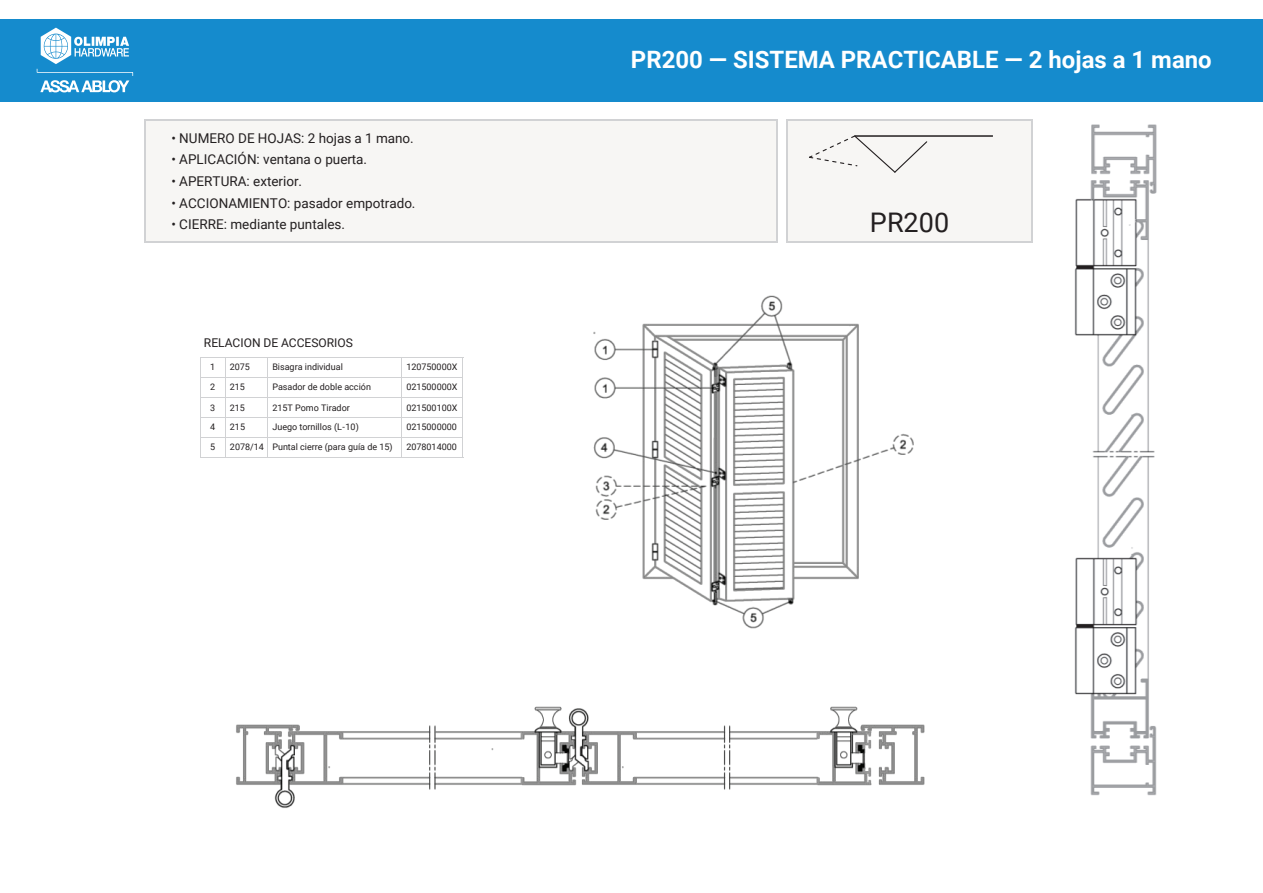
<style>
.page{position:relative;width:1263px;height:893px;background:#fff}
.page>*{position:absolute;margin:0;border:0;box-sizing:border-box;transform-origin:0 0}
.t1{font:27px "Roboto";color:#231f20}
.t2{font:700 24px "Roboto";color:#fff}
.t3{font:13.5px "Roboto";color:#231f20}
.t4{font:12px "Roboto";color:#231f20}
.t5{font:9px "Roboto";letter-spacing:-.005em;color:#231f20}
</style>
<div class="page">
<div style="left:0;top:19px;width:1263px;height:83px;background:#158bcd"></div>
<svg style="left:37px;top:28px;width:96px;height:64px"></svg>
<div style="left:144px;top:119px;width:634px;height:123px;background:#f7f6f4"></div>
<hr style="left:144px;top:119px;width:2px;height:122px;background:#d1d2d4">
<hr style="left:776px;top:119px;width:2px;height:122px;background:#d1d2d4">
<hr style="left:144px;top:119px;width:634px;height:2px;background:#d1d2d4">
<hr style="left:144px;top:241px;width:634px;height:1px;background:#d1d2d4">
<div style="left:787px;top:119px;width:246px;height:123px;background:#f7f6f4"></div>
<hr style="left:787px;top:119px;width:1px;height:122px;background:#d1d2d4">
<hr style="left:1032px;top:119px;width:1px;height:122px;background:#d1d2d4">
<hr style="left:787px;top:119px;width:246px;height:1px;background:#d1d2d4">
<hr style="left:787px;top:241px;width:246px;height:1px;background:#d1d2d4">
<hr style="left:200px;top:357px;width:1px;height:100px;background:#d1d2d4">
<hr style="left:225px;top:358px;width:1px;height:99px;background:#d1d2d4">
<hr style="left:267px;top:358px;width:1px;height:99px;background:#d1d2d4">
<hr style="left:401px;top:358px;width:1px;height:99px;background:#d1d2d4">
<hr style="left:462px;top:357px;width:1px;height:100px;background:#d1d2d4">
<hr style="left:200px;top:357px;width:263px;height:1px;background:#d1d2d4">
<hr style="left:201px;top:377px;width:262px;height:1px;background:#d1d2d4">
<hr style="left:201px;top:397px;width:262px;height:1px;background:#d1d2d4">
<hr style="left:201px;top:417px;width:262px;height:1px;background:#d1d2d4">
<hr style="left:201px;top:437px;width:262px;height:1px;background:#d1d2d4">
<hr style="left:200px;top:457px;width:263px;height:1px;background:#d1d2d4">
<img style="left:593px;top:295px;width:321px;height:334px">
<img style="left:236px;top:706px;width:689px;height:102px">
<img style="left:1074px;top:124px;width:83px;height:672px">
<hr style="left:855px;top:135px;width:138px;height:2px;background:#231f20">
<svg style="left:809px;top:135px;width:119px;height:38px"></svg>
<h2 class="t2" style="left:631px;top:43px;width:582px">PR200 — SISTEMA PRACTICABLE — 2 hojas a 1 mano</h2>
<h3 class="t3" style="left:171px;top:129px;width:244px">• NUMERO DE HOJAS: 2 hojas a 1 mano.</h3>
<h3 class="t3" style="left:171px;top:150px;width:197px">• APLICACIÓN: ventana o puerta.</h3>
<h3 class="t3" style="left:171px;top:172px;width:132px">• APERTURA: exterior.</h3>
<h3 class="t3" style="left:171px;top:194px;width:246px">• ACCIONAMIENTO: pasador empotrado.</h3>
<h3 class="t3" style="left:171px;top:215px;width:175px">• CIERRE: mediante puntales.</h3>
<h1 class="t1" style="left:870px;top:203px;width:81px">PR200</h1>
<h3 class="t4" style="left:204px;top:334px;width:150px">RELACION DE ACCESORIOS</h3>
<p class="t5" style="left:210px;top:361px;width:7px">1</p>
<p class="t5" style="left:230px;top:361px;width:22px">2075</p>
<p class="t5" style="left:272px;top:361px;width:72px">Bisagra individual</p>
<p class="t5" style="left:406px;top:361px;width:52px">120750000X</p>
<p class="t5" style="left:210px;top:381px;width:7px">2</p>
<p class="t5" style="left:230px;top:381px;width:17px">215</p>
<p class="t5" style="left:272px;top:381px;width:100px">Pasador de doble acción</p>
<p class="t5" style="left:406px;top:381px;width:52px">021500000X</p>
<p class="t5" style="left:210px;top:401px;width:7px">3</p>
<p class="t5" style="left:230px;top:401px;width:17px">215</p>
<p class="t5" style="left:272px;top:401px;width:79px">215T Pomo Tirador</p>
<p class="t5" style="left:406px;top:401px;width:52px">021500100X</p>
<p class="t5" style="left:210px;top:421px;width:7px">4</p>
<p class="t5" style="left:230px;top:421px;width:17px">215</p>
<p class="t5" style="left:272px;top:421px;width:88px">Juego tornillos (L-10)</p>
<p class="t5" style="left:406px;top:421px;width:52px">0215000000</p>
<p class="t5" style="left:210px;top:441px;width:7px">5</p>
<p class="t5" style="left:230px;top:441px;width:164px">2078/14 Puntal cierre (para guía de 15)</p>
<p class="t5" style="left:406px;top:441px;width:52px">2078014000</p>
</div>
